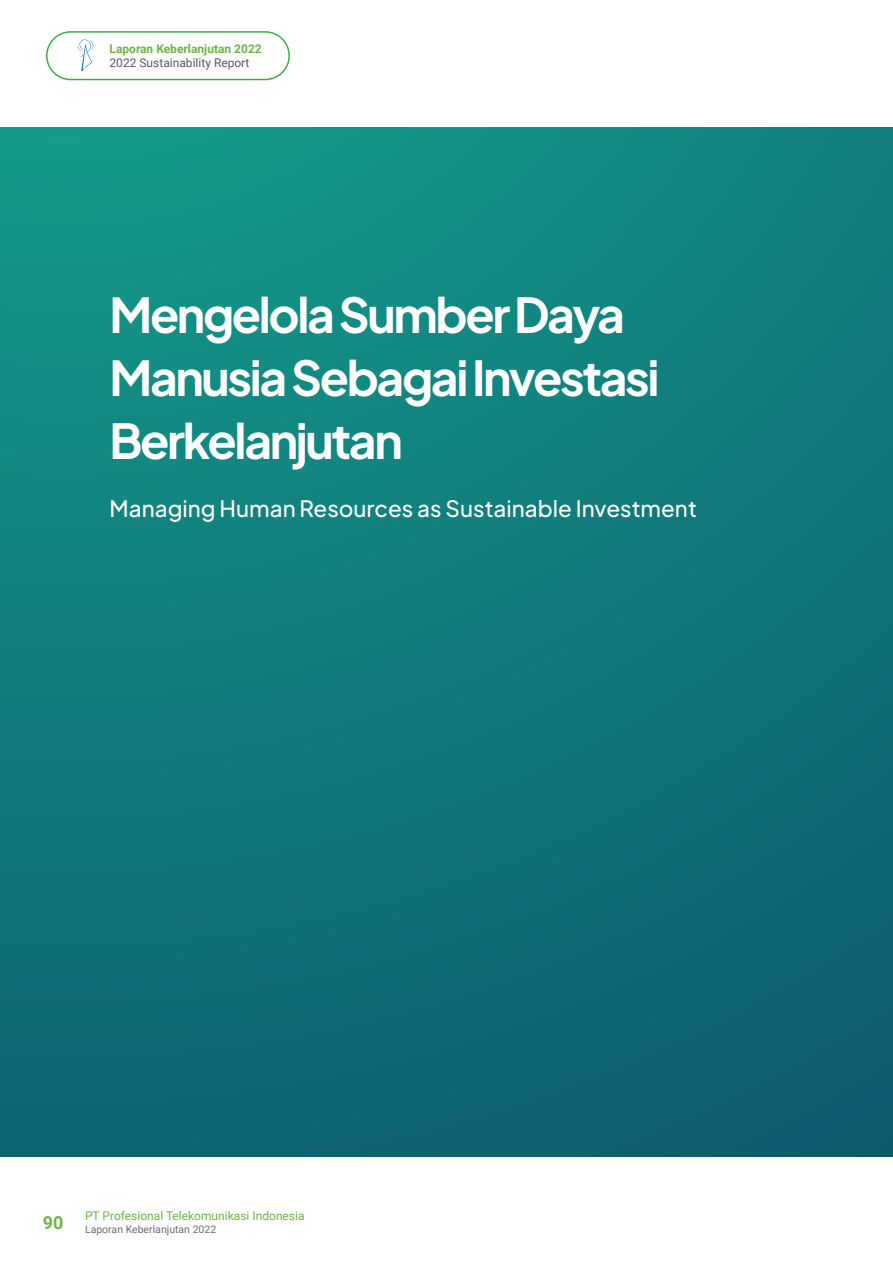
<style>
.page{position:relative;width:893px;height:1263px;background:#fff}
.page>*{position:absolute;margin:0;border:0;box-sizing:border-box;transform-origin:0 0}
.t1{font:700 48px/63px "Plus Jakarta Sans";letter-spacing:-.05em;color:#fff}
.t2{font:700 37.5px "Plus Jakarta Sans";letter-spacing:-.05em;color:#fff}
.t3{font:500 22.5px "Plus Jakarta Sans";color:#fff}
.t4{font:700 18px "Roboto";color:#6fb445}
.t5{font:12px "Roboto";color:#6fb445}
.t6{font:700 12px "Roboto";color:#6fb445}
.t7{font:12px "Roboto";color:#58595b}
.t8{font:10.5px "Roboto";color:#6d6e71}
</style>
<div class="page">
<div style="left:46px;top:31px;width:244px;height:49px;border:2px solid #41ad49;border-radius:24px"></div>
<svg style="left:77px;top:40px;width:17px;height:31px"></svg>
<div style="left:0;top:128px;width:893px;height:1029px;background:linear-gradient(to bottom,#139185,#0f6071)"></div>
<p class="t6" style="left:110px;top:40px;width:154px">Laporan Keberlanjutan 2022</p>
<p class="t7" style="left:110px;top:54px;width:141px">2022 Sustainability Report</p>
<p class="t1" style="left:110px;top:279px;width:551px">Mengelola Sumber Daya<br>Manusia Sebagai Investasi<br>Berkelanjutan</p>
<p class="t3" style="left:110px;top:490px;width:589px">Managing Human Resources as Sustainable Investment</p>
<p class="t2" style="left:85px;top:486px;width:546px">Mengelola Sumber Daya Manusia</p>
<p class="t4" style="left:43px;top:1210px;width:22px">90</p>
<p class="t5" style="left:85px;top:1207px;width:221px">PT Profesional Telekomunikasi Indonesia</p>
<p class="t8" style="left:85px;top:1221px;width:133px">Laporan Keberlanjutan 2022</p>
</div>
